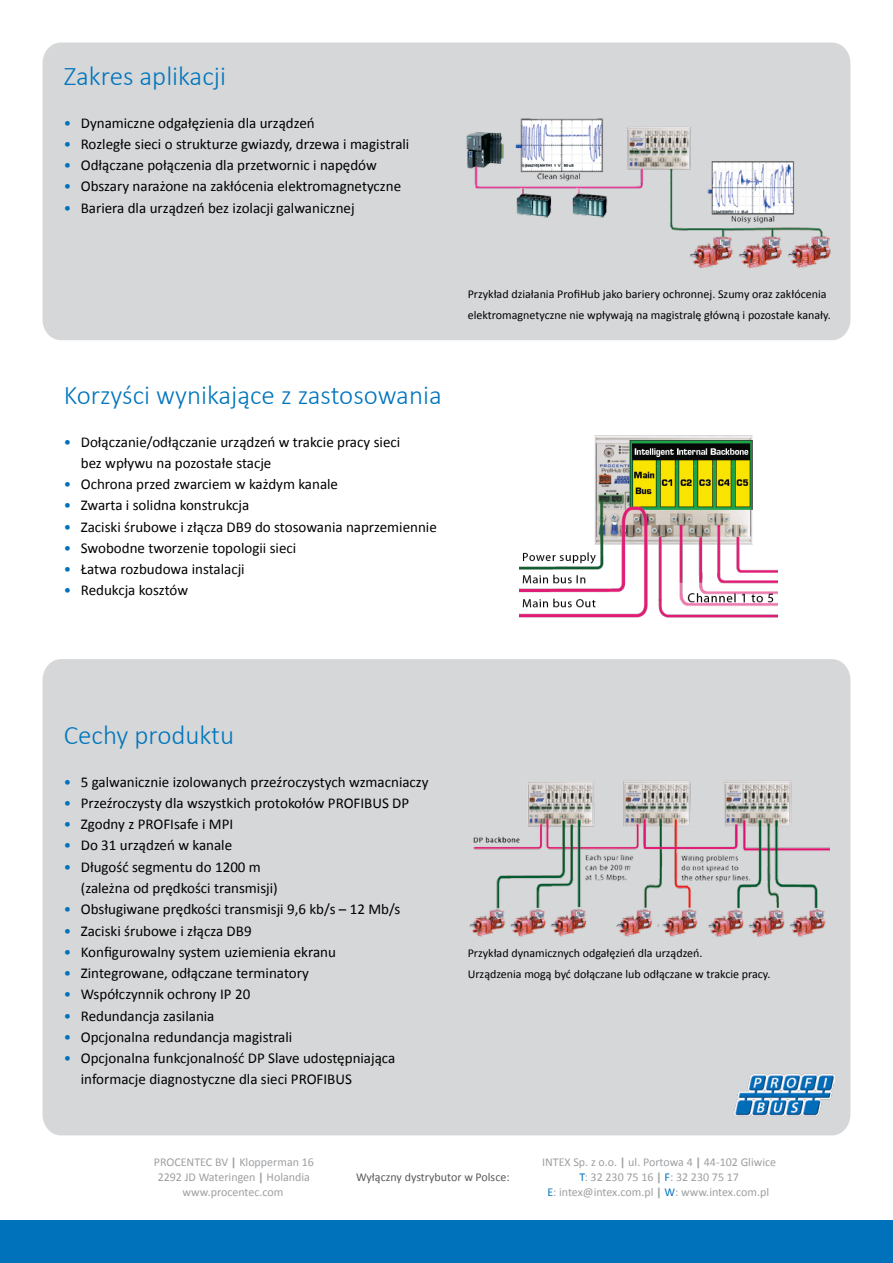
<style>
.page{position:relative;width:893px;height:1263px;background:#fff}
.page>*{position:absolute;margin:0;border:0;box-sizing:border-box;transform-origin:0 0}
.t1{font:300 27px "Calibri";color:#0075bd}
.t2{font:15px/21.3px "Calibri";color:#000}
.t3{font:12px/21.3px "Calibri";color:#000}
.t4{font:12px/15px "Calibri";color:#9d9fa2;text-align:center}
.t5{font:12px "Calibri";color:#58595b}
.s1{color:#0072bc}
.s2{font-weight:700}
.s3{color:#0075bd}
</style>
<div class="page">
<div style="left:0;top:1220px;width:893px;height:43px;background:#0072bc"></div>
<div style="left:43px;top:43px;width:807px;height:297px;background:#d5d7d8"></div>
<div style="left:43px;top:659px;width:807px;height:476px;background:#d5d7d8"></div>
<img style="left:519px;top:435px;width:259px;height:183px">
<img style="left:468px;top:777px;width:361px;height:163px">
<img style="left:465px;top:113px;width:371px;height:160px">
<img style="left:735px;top:1073px;width:100px;height:45px">
<h1 class="t1" style="left:64px;top:59px;width:164px">Zakres aplikacji</h1>
<p class="t2" style="left:64px;top:112px;width:252px"><span class="s1">•</span> Dynamiczne odgałęzienia dla urządzeń</p>
<p class="t2" style="left:64px;top:133px;width:347px"><span class="s1">•</span> Rozległe sieci o strukturze gwiazdy, drzewa i magistrali</p>
<p class="t2" style="left:64px;top:154px;width:315px"><span class="s1">•</span> Odłączane połączenia dla przetwornic i napędów</p>
<p class="t2" style="left:64px;top:176px;width:339px"><span class="s1">•</span> Obszary narażone na zakłócenia elektromagnetyczne</p>
<p class="t2" style="left:64px;top:197px;width:292px"><span class="s1">•</span> Bariera dla urządzeń bez izolacji galwanicznej</p>
<h1 class="t1" style="left:64px;top:378px;width:379px">Korzyści wynikające z zastosowania</h1>
<p class="t2" style="left:81px;top:431px;width:321px;text-indent:-17px"><span class="s1">•</span> Dołączanie/odłączanie urządzeń w trakcie pracy sieci bez wpływu na pozostałe stacje</p>
<p class="t2" style="left:64px;top:473px;width:276px"><span class="s1">•</span> Ochrona przed zwarciem w każdym kanale</p>
<p class="t2" style="left:64px;top:495px;width:187px"><span class="s1">•</span> Zwarta i solidna konstrukcja</p>
<p class="t2" style="left:64px;top:516px;width:375px"><span class="s1">•</span> Zaciski śrubowe i złącza DB9 do stosowania naprzemiennie</p>
<p class="t2" style="left:64px;top:537px;width:234px"><span class="s1">•</span> Swobodne tworzenie topologii sieci</p>
<p class="t2" style="left:64px;top:558px;width:182px"><span class="s1">•</span> Łatwa rozbudowa instalacji</p>
<p class="t2" style="left:64px;top:580px;width:126px"><span class="s1">•</span> Redukcja kosztów</p>
<p class="t3" style="left:468px;top:283px;width:365px">Przykład działania ProfiHub jako bariery ochronnej. Szumy oraz zakłócenia elektromagnetyczne nie wpływają na magistralę główną i pozostałe kanały.</p>
<h1 class="t1" style="left:64px;top:718px;width:172px">Cechy produktu</h1>
<p class="t2" style="left:64px;top:771px;width:366px"><span class="s1">•</span> 5 galwanicznie izolowanych przeźroczystych wzmacniaczy</p>
<p class="t2" style="left:64px;top:792px;width:347px"><span class="s1">•</span> Przeźroczysty dla wszystkich protokołów PROFIBUS DP</p>
<p class="t2" style="left:64px;top:814px;width:171px"><span class="s1">•</span> Zgodny z PROFIsafe i MPI</p>
<p class="t2" style="left:64px;top:835px;width:170px"><span class="s1">•</span> Do 31 urządzeń w kanale</p>
<p class="t2" style="left:81px;top:856px;width:198px;text-indent:-17px"><span class="s1">•</span> Długość segmentu do 1200 m (zależna od prędkości transmisji)</p>
<p class="t2" style="left:64px;top:899px;width:338px"><span class="s1">•</span> Obsługiwane prędkości transmisji 9,6 kb/s – 12 Mb/s</p>
<p class="t2" style="left:64px;top:920px;width:189px"><span class="s1">•</span> Zaciski śrubowe i złącza DB9</p>
<p class="t2" style="left:64px;top:941px;width:274px"><span class="s1">•</span> Konfigurowalny system uziemienia ekranu</p>
<p class="t2" style="left:64px;top:962px;width:247px"><span class="s1">•</span> Zintegrowane, odłączane terminatory</p>
<p class="t2" style="left:64px;top:984px;width:188px"><span class="s1">•</span> Współczynnik ochrony IP 20</p>
<p class="t2" style="left:64px;top:1005px;width:152px"><span class="s1">•</span> Redundancja zasilania</p>
<p class="t2" style="left:64px;top:1026px;width:230px"><span class="s1">•</span> Opcjonalna redundancja magistrali</p>
<p class="t2" style="left:81px;top:1047px;width:316px;text-indent:-17px"><span class="s1">•</span> Opcjonalna funkcjonalność DP Slave udostępniająca informacje diagnostyczne dla sieci PROFIBUS</p>
<p class="t3" style="left:468px;top:942px;width:304px">Przykład dynamicznych odgałęzień dla urządzeń.<br>Urządzenia mogą być dołączane lub odłączane w trakcie pracy.</p>
<p class="t4" style="left:154px;top:1154px;width:162px">PROCENTEC BV <span class="s2">|</span> Klopperman 16<br>2292 JD Wateringen <span class="s2">|</span> Holandia www.procentec.com</p>
<p class="t4" style="left:542px;top:1154px;width:236px">INTEX Sp. z o.o. <span class="s2">|</span> ul. Portowa 4 <span class="s2">|</span> 44-102 Gliwice<br><span class="s3">T</span>: 32 230 75 16 <span class="s2">|</span> <span class="s3">F</span>: 32 230 75 17<br><span class="s3">E</span>: intex@intex.com.pl <span class="s2">|</span> <span class="s3">W</span>: www.intex.com.pl</p>
<p class="t5" style="left:356px;top:1169px;width:155px">Wyłączny dystrybutor w Polsce:</p>
</div>
